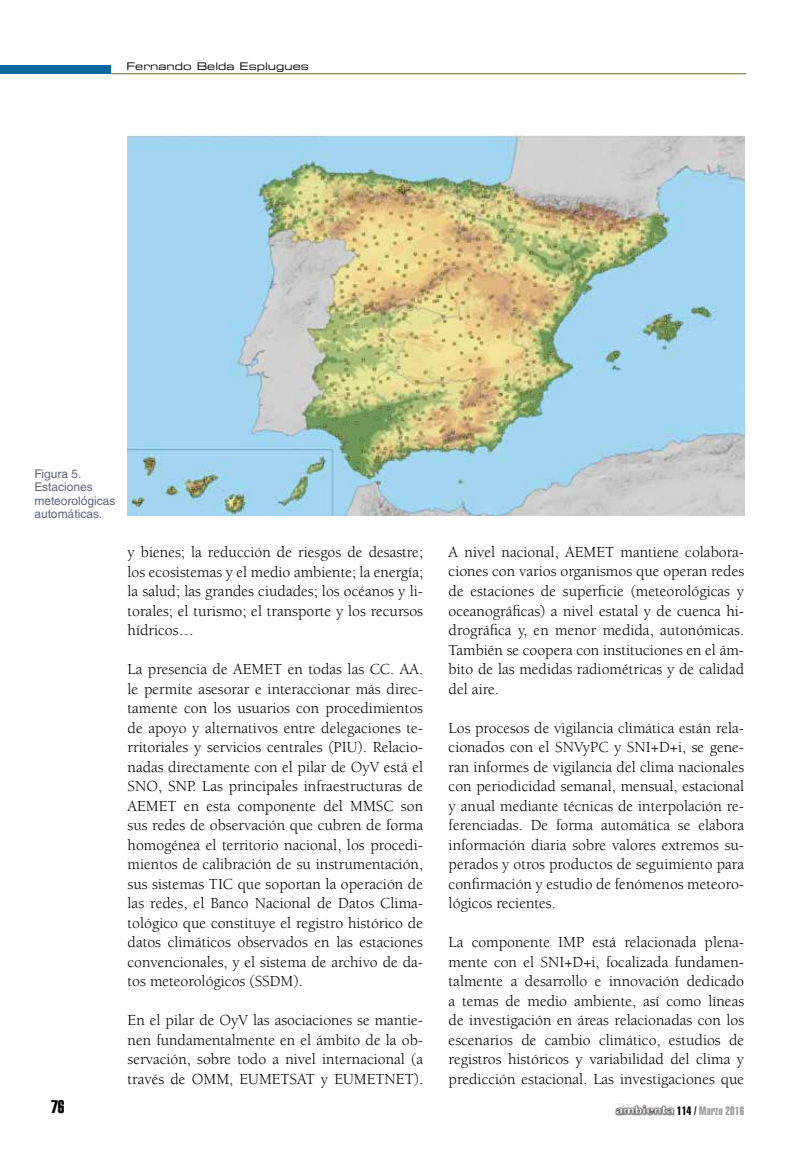
<style>
.page{position:relative;width:808px;height:1149px;background:#fff}
.page>*{position:absolute;margin:0;border:0;box-sizing:border-box;transform-origin:0 0}
.t1{font:18px "Helvetica LT Std Extra Comp";color:#000}
.t2{font:15.75px/19.5px "Berkeley Std";color:#000;text-align:justify}
.t3{font:12px/13.5px "Helvetica LT Std";color:#5f6581}
.t4{font:12px "Helvetica LT Std Extra Comp";letter-spacing:.025em;color:#9c9e9f}
.t5{font:10.5px "Eurostile LT Std Ex 2";color:#000}
.s1{color:#000}
</style>
<div class="page">
<div style="left:0;top:65px;width:111px;height:9px;background:#00689e"></div>
<hr style="left:111px;top:73px;width:635px;height:1px;background:#5f6d27">
<img style="left:614px;top:1103px;width:61px;height:13px">
<img style="left:128px;top:134px;width:616px;height:382px">
<p class="t5" style="left:126px;top:59px;width:184px">Fernando Belda Esplugues</p>
<p class="t3" style="left:35px;top:466px;width:82px">Figura 5.<br>Estaciones meteorológicas automáticas.</p>
<p class="t2" style="left:128px;top:542px;width:297px">y bienes; la reducción de riesgos de desastre; los ecosistemas y el medio ambiente; la energía; la salud; las grandes ciudades; los océanos y li&shy;torales; el turismo; el transporte y los recursos hídricos…</p>
<p class="t2" style="left:128px;top:659px;width:297px">La presencia de AEMET en todas las CC. AA. le permite asesorar e interaccionar más direc&shy;tamente con los usuarios con procedimientos de apoyo y alternativos entre delegaciones te&shy;rritoriales y servicios centrales (PIU). Relacio&shy;nadas directamente con el pilar de OyV está el SNO, SNP. Las principales infraestructuras de AEMET en esta componente del MMSC son sus redes de observación que cubren de forma homogénea el territorio nacional, los procedi&shy;mientos de calibración de su instrumentación, sus sistemas TIC que soportan la operación de las redes, el Banco Nacional de Datos Clima&shy;tológico que constituye el registro histórico de datos climáticos observados en las estaciones convencionales, y el sistema de archivo de da&shy;tos meteorológicos (SSDM).</p>
<p class="t2" style="left:128px;top:1010px;width:297px">En el pilar de OyV las asociaciones se mantie&shy;nen fundamentalmente en el ámbito de la ob&shy;servación, sobre todo a nivel internacional (a través de OMM, EUMETSAT y EUMETNET).</p>
<p class="t2" style="left:449px;top:542px;width:297px">A nivel nacional, AEMET mantiene colabora&shy;ciones con varios organismos que operan redes de estaciones de superficie (meteorológicas y oceanográficas) a nivel estatal y de cuenca hi&shy;drográfica y, en menor medida, autonómicas.<br>También se coopera con instituciones en el ám&shy;bito de las medidas radiométricas y de calidad del aire.</p>
<p class="t2" style="left:449px;top:718px;width:297px">Los procesos de vigilancia climática están rela&shy;cionados con el SNVyPC y SNI+D+i, se gene&shy;ran informes de vigilancia del clima nacionales con periodicidad semanal, mensual, estacional y anual mediante técnicas de interpolación re&shy;ferenciadas. De forma automática se elabora información diaria sobre valores extremos su&shy;perados y otros productos de seguimiento para confirmación y estudio de fenómenos meteoro&shy;lógicos recientes.</p>
<p class="t2" style="left:449px;top:932px;width:297px">La componente IMP está relacionada plena&shy;mente con el SNI+D+i, focalizada fundamen&shy;talmente a desarrollo e innovación dedicado a temas de medio ambiente, así como líneas de investigación en áreas relacionadas con los escenarios de cambio climático, estudios de registros históricos y variabilidad del clima y predicción estacional. Las investigaciones que</p>
<p class="t1" style="left:51px;top:1095px;width:15px">76</p>
<p class="t4" style="left:677px;top:1103px;width:68px"><span class="s1">114 /</span> Marzo 2016</p>
</div>
